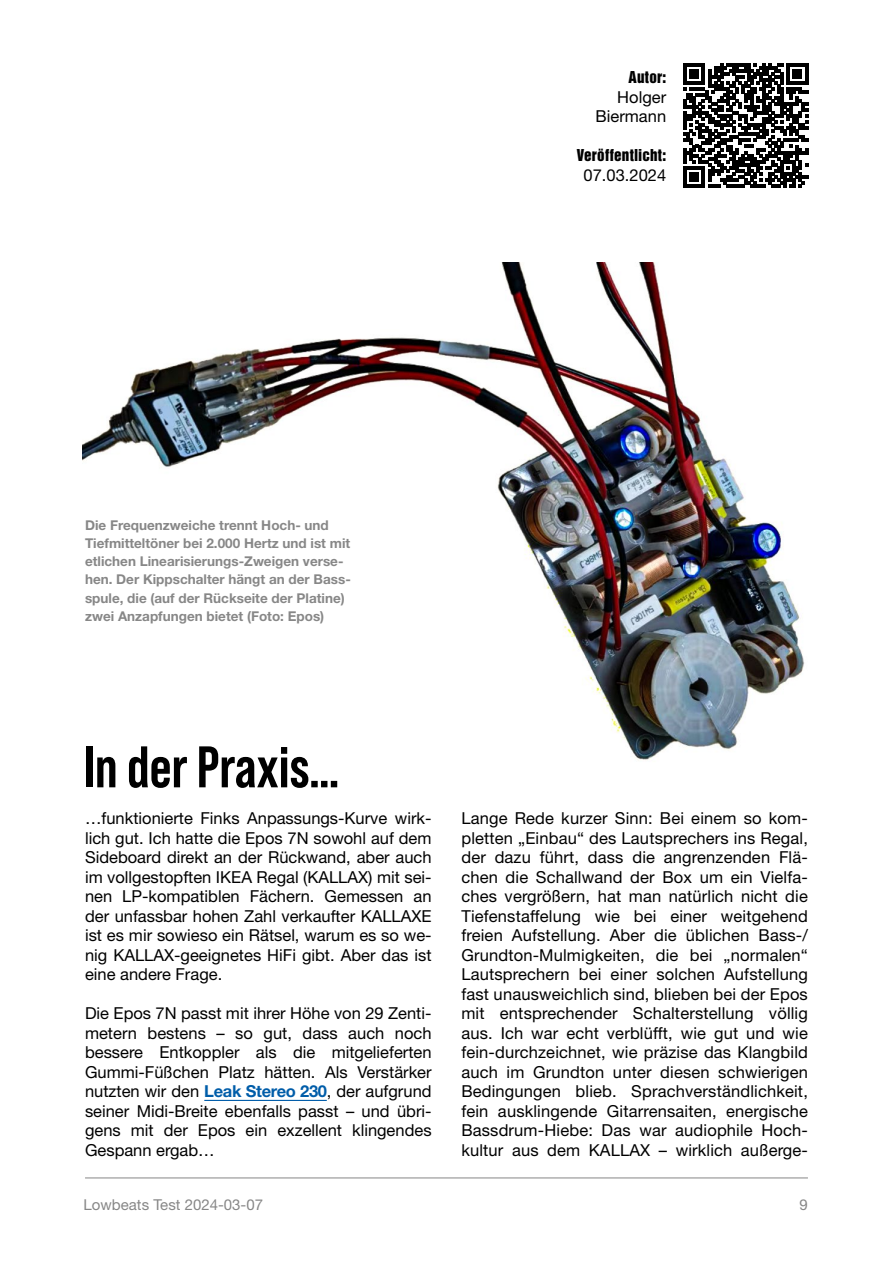
<style>
.page{position:relative;width:893px;height:1263px;background:#fff}
.page>*{position:absolute;margin:0;border:0;box-sizing:border-box;transform-origin:0 0}
.H2_Bebas_39{font:700 58.5px "Bebas Neue Pro";color:#000}
.Fließtext_11_13{font:16.5px/19.5px "Helvetica Neue LT Std";color:#000;text-align:justify}
.t1{font:15px "Helvetica Neue LT Std";color:#878787}
.t2{font:15px "Helvetica Inserat LT Std";letter-spacing:.015em;color:#000}
.BU_10_11_grau{font:700 13.5px/18px "Helvetica Neue LT Std";color:#878787}
.s1{font-weight:700;color:#005da9}
</style>
<div class="page">
<hr style="left:85px;top:1177px;width:723px;height:1px;background:#878787">
<svg style="left:684px;top:63px;width:124px;height:124px"></svg>
<hr style="left:204px;top:1100px;width:123px;height:1px;background:#005da9">
<img style="left:83px;top:262px;width:722px;height:498px">
<p class="t2" style="left:628px;top:68px;width:39px">Autor:</p>
<p class="Fließtext_11_13" style="left:596px;top:87px;width:72px;text-align:right">Holger<br>Biermann</p>
<p class="t2" style="left:577px;top:146px;width:91px">Veröffentlicht:</p>
<p class="Fließtext_11_13" style="left:584px;top:165px;width:84px">07.03.2024</p>
<p class="BU_10_11_grau" style="left:85px;top:516px;width:267px">Die Frequenzweiche trennt Hoch- und Tiefmitteltöner bei 2.000 Hertz und ist mit etlichen Linearisierungs-Zweigen verse&shy;hen. Der Kippschalter hängt an der Bass&shy;spule, die (auf der Rückseite der Platine) zwei Anzapfungen bietet (Foto: Epos)</p>
<p class="H2_Bebas_39" style="left:84px;top:733px;width:257px">In der Praxis…</p>
<p class="Fließtext_11_13" style="left:85px;top:808px;width:348px">…funktionierte Finks Anpassungs-Kurve wirk&shy;lich gut. Ich hatte die Epos 7N sowohl auf dem Sideboard direkt an der Rückwand, aber auch im vollgestopften IKEA Regal (KALLAX) mit sei&shy;nen LP-kompatiblen Fächern. Gemessen an der unfassbar hohen Zahl verkaufter KALLAXE ist es mir sowieso ein Rätsel, warum es so we&shy;nig KALLAX-geeignetes HiFi gibt. Aber das ist eine andere Frage.</p>
<p class="Fließtext_11_13" style="left:85px;top:1003px;width:348px">Die Epos 7N passt mit ihrer Höhe von 29 Zenti&shy;metern bestens – so gut, dass auch noch bessere Entkoppler als die mitgelieferten Gummi-Füßchen Platz hätten. Als Verstärker nutzten wir den <span class="s1">Leak Stereo 230</span>, der aufgrund seiner Midi-Breite ebenfalls passt – und übri&shy;gens mit der Epos ein exzellent klingendes Gespann ergab…</p>
<p class="Fließtext_11_13" style="left:461px;top:808px;width:348px">Lange Rede kurzer Sinn: Bei einem so kom&shy;pletten „Einbau“ des Lautsprechers ins Regal, der dazu führt, dass die angrenzenden Flä&shy;chen die Schallwand der Box um ein Vielfa&shy;ches vergrößern, hat man natürlich nicht die Tiefenstaffelung wie bei einer weitgehend freien Aufstellung. Aber die üblichen Bass-/ Grundton-Mulmigkeiten, die bei „normalen“ Lautsprechern bei einer solchen Aufstellung fast unausweichlich sind, blieben bei der Epos mit entsprechender Schalterstellung völlig aus. Ich war echt verblüfft, wie gut und wie fein-durchzeichnet, wie präzise das Klangbild auch im Grundton unter diesen schwierigen Bedingungen blieb. Sprachverständlichkeit, fein ausklingende Gitarrensaiten, energische Bassdrum-Hiebe: Das war audiophile Hoch&shy;kultur aus dem KALLAX – wirklich außerge-</p>
<p class="t1" style="left:84px;top:1195px;width:181px">Lowbeats Test 2024-03-07</p>
<p class="t1" style="left:800px;top:1195px;width:10px">9</p>
</div>
